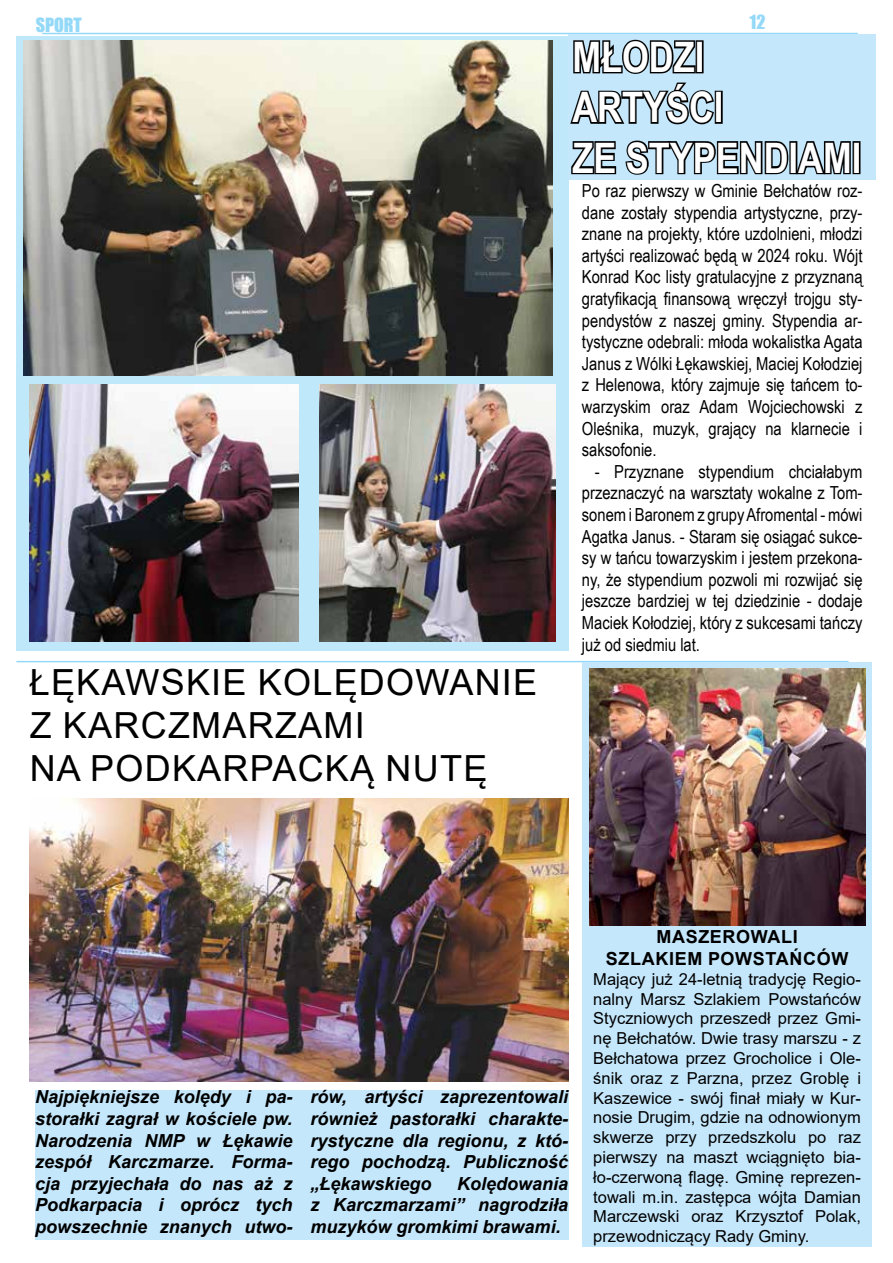
<style>
.page{position:relative;width:893px;height:1263px;background:#fff}
.page>*{position:absolute;margin:0;border:0;box-sizing:border-box;transform-origin:0 0}
.t1{font:700 42px/50.4px "Arial Narrow";color:#fff}
.t2{font:36px/43.2px "Arial";letter-spacing:.035em;color:#000}
.t3{font:18px/21.6px "Arial Narrow";color:#000;text-align:justify}
.t4{font:italic 700 18px/21.6px "Arial";color:#000;text-align:justify}
.t5{font:700 18px/21.6px "Arial";letter-spacing:.035em;color:#000}
.t6{font:18px "Impact";color:#94daf8}
.t7{font:16.5px/19.8px "Arial";color:#000;text-align:justify}
</style>
<div class="page">
<hr style="left:42px;top:33px;width:816px;height:1px;background:#94daf8">
<div style="left:16px;top:36px;width:552px;height:615px;background:#c0e8fb"></div>
<hr style="left:16px;top:661px;width:832px;height:1px;background:#94daf8">
<div style="left:568px;top:34px;width:308px;height:146px;background:#c5e7fb"></div>
<svg style="left:568px;top:32px;width:284px;height:143px"></svg>
<div style="left:852px;top:141px;width:8px;height:33px;border:3px solid #000"></div>
<div style="left:35px;top:1090px;width:533px;height:149px;background:#c5e7fb"></div>
<img style="left:30px;top:385px;width:269px;height:256px">
<div style="left:583px;top:662px;width:289px;height:585px;background:#c5e7fb"></div>
<img style="left:320px;top:384px;width:236px;height:258px">
<img style="left:29px;top:798px;width:539px;height:283px">
<img style="left:23px;top:40px;width:529px;height:336px">
<img style="left:589px;top:668px;width:276px;height:257px">
<p class="t6" style="left:36px;top:11px;width:48px">SPORT</p>
<p class="t6" style="left:750px;top:8px;width:17px">12</p>
<h1 class="t1" style="left:572px;top:30px;width:269px">MŁODZI<br>ARTYŚCI<br>ZE STYPENDIAMI</h1>
<h2 class="t2" style="left:30px;top:660px;width:47px">Łękawskie</h2>
<h2 class="t2" style="left:258px;top:660px;width:102px">kolędowanie</h2>
<h2 class="t2" style="left:30px;top:703px;width:88px">z karczmarzami na podkarpacką</h2>
<h2 class="t2" style="left:386px;top:747px;width:78px">nutę</h2>
<p class="t3" style="left:582px;top:179px;width:282px">Po raz pierwszy w Gminie Bełchatów roz&shy;dane zostały stypendia artystyczne, przy&shy;znane na projekty, które uzdolnieni, młodzi artyści realizować będą w 2024 roku. Wójt Konrad Koc listy gratulacyjne z przyznaną gratyfikacją finansową wręczył trojgu sty&shy;pendystów z naszej gminy. Stypendia ar&shy;tystyczne odebrali: młoda wokalistka Agata Janus z Wólki Łękawskiej, Maciej Kołodziej z Helenowa, który zajmuje się tańcem to&shy;warzyskim oraz Adam Wojciechowski z Oleśnika, muzyk, grający na klarnecie i saksofonie.</p>
<p class="t3" style="left:582px;top:460px;width:282px;text-indent:13px">- Przyznane stypendium chciałabym przeznaczyć na warsztaty wokalne z Tom&shy;sonem i Baronem z grupy Afromental - mówi Agatka Janus. - Staram się osiągać sukce&shy;sy w tańcu towarzyskim i jestem przekona&shy;ny, że stypendium pozwoli mi rozwijać się jeszcze bardziej w tej dziedzinie - dodaje Maciek Kołodziej, który z sukcesami tańczy już od siedmiu lat.</p>
<p class="t4" style="left:35px;top:1087px;width:259px">Najpiękniejsze kolędy i pa&shy;storałki zagrał w kościele pw.<br>Narodzenia NMP w Łękawie zespół Karczmarze. Forma&shy;cja przyjechała do nas aż z Podkarpacia i oprócz tych powszechnie znanych utwo-</p>
<p class="t4" style="left:311px;top:1087px;width:259px">rów, artyści zaprezentowali również pastorałki charakte&shy;rystyczne dla regionu, z któ&shy;rego pochodzą. Publiczność „Łękawskiego</p>
<p class="t4" style="left:311px;top:1173px;width:259px;text-indent:146px">Kolędowania z Karczmarzami” nagrodziła muzyków gromkimi brawami.</p>
<p class="t5" style="left:606px;top:926px;width:193px;text-indent:51px">MASZEROWAL I<br>SZLAKIEM POWST</p>
<p class="t5" style="left:776px;top:948px;width:44px">AŃCÓW</p>
<p class="t7" style="left:593px;top:969px;width:269px">Mający już 24-letnią tradycję Regio&shy;nalny Marsz Szlakiem Powstańców Styczniowych przeszedł przez Gmi&shy;nę Bełchatów. Dwie trasy marszu - z Bełchatowa przez Grocholice i Ole&shy;śnik oraz z Parzna, przez Groblę i Kaszewice - swój finał miały w Kur&shy;nosie Drugim, gdzie na odnowionym skwerze przy przedszkolu po raz pierwszy na maszt wciągnięto bia&shy;ło-czerwoną flagę. Gminę reprezen&shy;towali m.in. zastępca wójta Damian Marczewski oraz Krzysztof Polak, przewodniczący Rady Gminy.</p>
</div>
